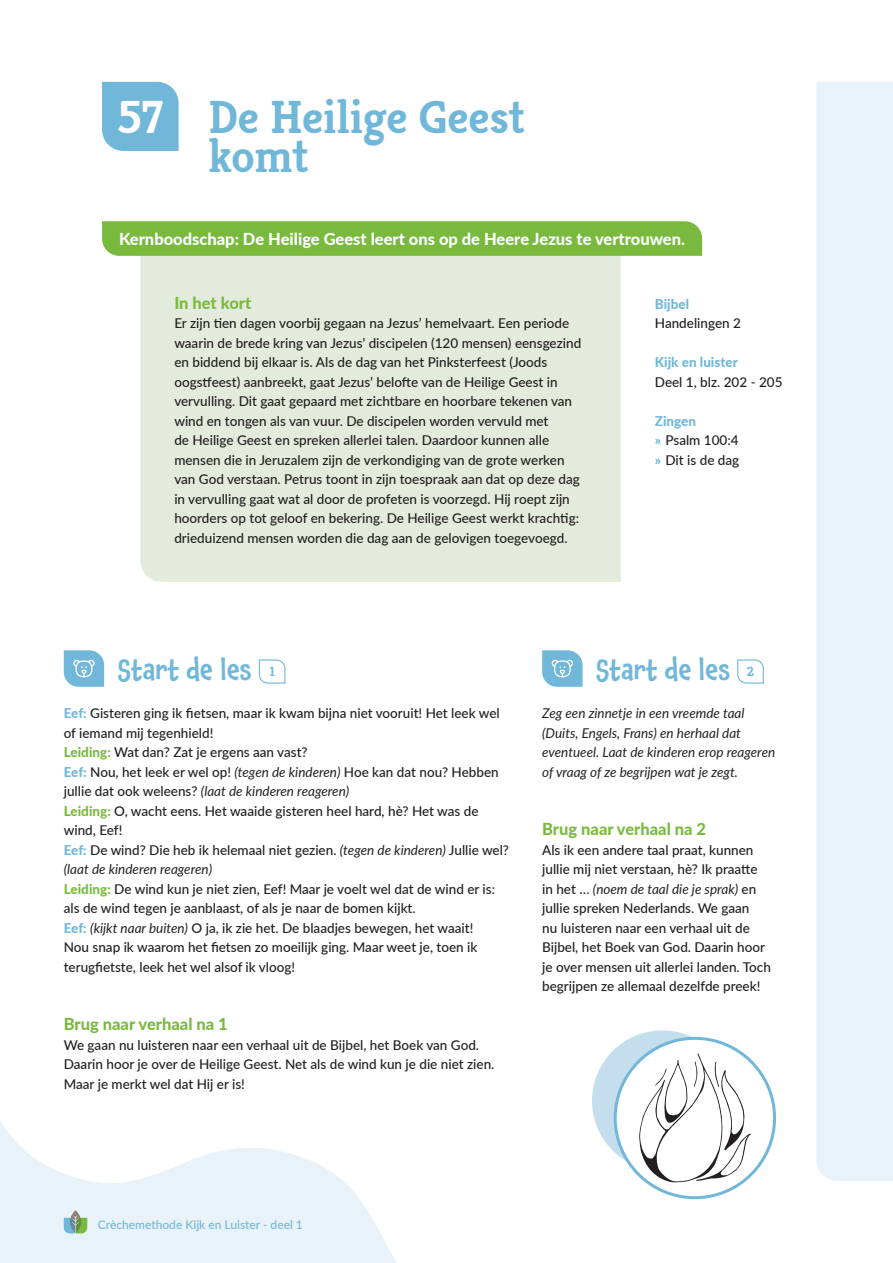
<style>
.page{position:relative;width:893px;height:1263px;background:#fff}
.page>*{position:absolute;margin:0;border:0;box-sizing:border-box;transform-origin:0 0}
.t1{font:300 46.5px/39px "Kreon";color:#70b7d9}
.t2{font:300 46.5px "Kreon";color:#fff}
.t3{font:500 26.25px "Chaloops";color:#70b7d9}
.t4{font:800 16.5px "Lato";color:#fff}
.t5{font:800 16.5px "Lato";color:#79ba3e}
.t6{font:500 13.5px/19.5px "Lato";color:#231f20}
.t7{font:italic 13.5px/19.5px "Lato";color:#231f20}
.t8{font:800 13.5px "Lato";color:#70b7d9}
.t9{font:500 12px "Lato";color:#70b7d9}
.s1{font-weight:800;color:#70b7d9}
.s2{font-family:"Kreon";font-weight:300;font-size:13.5px}
.s3{font-weight:800;color:#79ba3e}
.s4{font-weight:400;font-style:italic}
</style>
<div class="page">
<svg style="left:816px;top:82px;width:77px;height:1099px;background:#e8f2f8"></svg>
<svg style="left:0;top:1036px;width:737px;height:227px"></svg>
<svg style="left:64px;top:1210px;width:23px;height:23px"></svg>
<div style="left:140px;top:256px;width:481px;height:326px;background:#e3ebdd"></div>
<div style="left:102px;top:82px;width:77px;height:69px;background:#70b7d9"></div>
<svg style="left:64px;top:650px;width:40px;height:37px"></svg>
<svg style="left:258px;top:659px;width:28px;height:25px"></svg>
<svg style="left:542px;top:650px;width:41px;height:37px;background:#87c2df"></svg>
<svg style="left:737px;top:659px;width:27px;height:25px"></svg>
<div style="left:102px;top:221px;width:600px;height:35px;background:#79ba3e"></div>
<div style="left:592px;top:1030px;width:141px;height:141px;background:#c4deee;border-radius:50%"></div>
<div style="left:615px;top:1038px;width:159px;height:160px;background:#fff;border-radius:50%"></div>
<div style="left:614px;top:1037px;width:162px;height:162px;border:3px solid #70b7d9;border-radius:50%"></div>
<svg style="left:637px;top:1053px;width:117px;height:132px"></svg>
<h1 class="t2" style="left:118px;top:81px;width:47px">57</h1>
<h1 class="t1" style="left:208px;top:94px;width:318px">De Heilige Geest komt</h1>
<p class="t4" style="left:119px;top:227px;width:567px">Kernboodschap: De Heilige Geest leert ons op de Heere Jezus te vertrouwen.</p>
<p class="t5" style="left:174px;top:291px;width:78px">In het kort</p>
<p class="t6" style="left:174px;top:313px;width:408px">Er zijn tien dagen voorbij gegaan na Jezus’ hemelvaart. Een periode waarin de brede kring van Jezus’ discipelen (120 mensen) eensgezind en biddend bij elkaar is. Als de dag van het Pinksterfeest (Joods oogstfeest) aanbreekt, gaat Jezus’ belofte van de Heilige Geest in vervulling. Dit gaat gepaard met zichtbare en hoorbare tekenen van wind en tongen als van vuur. De discipelen worden vervuld met<br>de Heilige Geest en spreken allerlei talen. Daardoor kunnen alle mensen die in Jeruzalem zijn de verkondiging van de grote werken van God verstaan. Petrus toont in zijn toespraak aan dat op deze dag in vervulling gaat wat al door de profeten is voorzegd. Hij roept zijn hoorders op tot geloof en bekering. De Heilige Geest werkt krachtig: drieduizend mensen worden die dag aan de gelovigen toegevoegd.</p>
<p class="t8" style="left:655px;top:294px;width:36px">Bijbel</p>
<p class="t6" style="left:655px;top:313px;width:88px">Handelingen 2</p>
<p class="t8" style="left:655px;top:352px;width:84px">Kijk en luister</p>
<p class="t6" style="left:655px;top:371px;width:129px">Deel 1, blz. 202 - 205</p>
<p class="t6" style="left:655px;top:410px;width:86px"><span class="s1">Zingen<br>»</span> Psalm 100:4 <span class="s1">»</span> Dit is de dag</p>
<h2 class="t3" style="left:118px;top:650px;width:158px">Start de les <span class="s2">1</span></h2>
<p class="t6" style="left:64px;top:703px;width:447px"><span class="s1">Eef:</span> Gisteren ging ik fietsen, maar ik kwam bijna niet vooruit! Het leek wel of iemand mij tegenhield!<br><span class="s3">Leiding:</span> Wat dan? Zat je ergens aan vast?<br><span class="s1">Eef:</span> Nou, het leek er wel op! <span class="s4">(tegen de kinderen)</span> Hoe kan dat nou? Hebben jullie dat ook weleens? <span class="s4">(laat de kinderen reageren)<br></span><span class="s3">Leiding:</span> O, wacht eens. Het waaide gisteren heel hard, hè? Het was de wind, Eef!<br><span class="s1">Eef:</span> De wind? Die heb ik helemaal niet gezien. <span class="s4">(tegen de kinderen)</span> Jullie wel? <span class="s4">(laat de kinderen reageren)<br></span><span class="s3">Leiding:</span> De wind kun je niet zien, Eef! Maar je voelt wel dat de wind er is: als de wind tegen je aanblaast, of als je naar de bomen kijkt.<br><span class="s1">Eef:</span> <span class="s4">(kijkt naar buiten)</span> O ja, ik zie het. De blaadjes bewegen, het waait!<br>Nou snap ik waarom het fietsen zo moeilijk ging. Maar weet je, toen ik terugfietste, leek het wel alsof ik vloog!</p>
<p class="t5" style="left:64px;top:1012px;width:165px">Brug naar verhaal na 1</p>
<p class="t6" style="left:64px;top:1035px;width:432px">We gaan nu luisteren naar een verhaal uit de Bijbel, het Boek van God.<br>Daarin hoor je over de Heilige Geest. Net als de wind kun je die niet zien.<br>Maar je merkt wel dat Hij er is!</p>
<h2 class="t3" style="left:596px;top:650px;width:159px">Start de les <span class="s2">2</span></h2>
<p class="t7" style="left:542px;top:703px;width:235px">Zeg een zinnetje in een vreemde taal (Duits, Engels, Frans) en herhaal dat eventueel. Laat de kinderen erop reageren of vraag of ze begrijpen wat je zegt.</p>
<p class="t5" style="left:542px;top:817px;width:165px">Brug naar verhaal na 2</p>
<p class="t6" style="left:542px;top:840px;width:230px">Als ik een andere taal praat, kunnen jullie mij niet verstaan, hè? Ik praatte in het … <span class="s4">(noem de taal die je sprak)</span> en jullie spreken Nederlands. We gaan<br>nu luisteren naar een verhaal uit de Bijbel, het Boek van God. Daarin hoor je over mensen uit allerlei landen. Toch begrijpen ze allemaal dezelfde preek!</p>
<p class="t9" style="left:98px;top:1216px;width:207px">Crèchemethode Kijk en Luister - deel 1</p>
</div>
